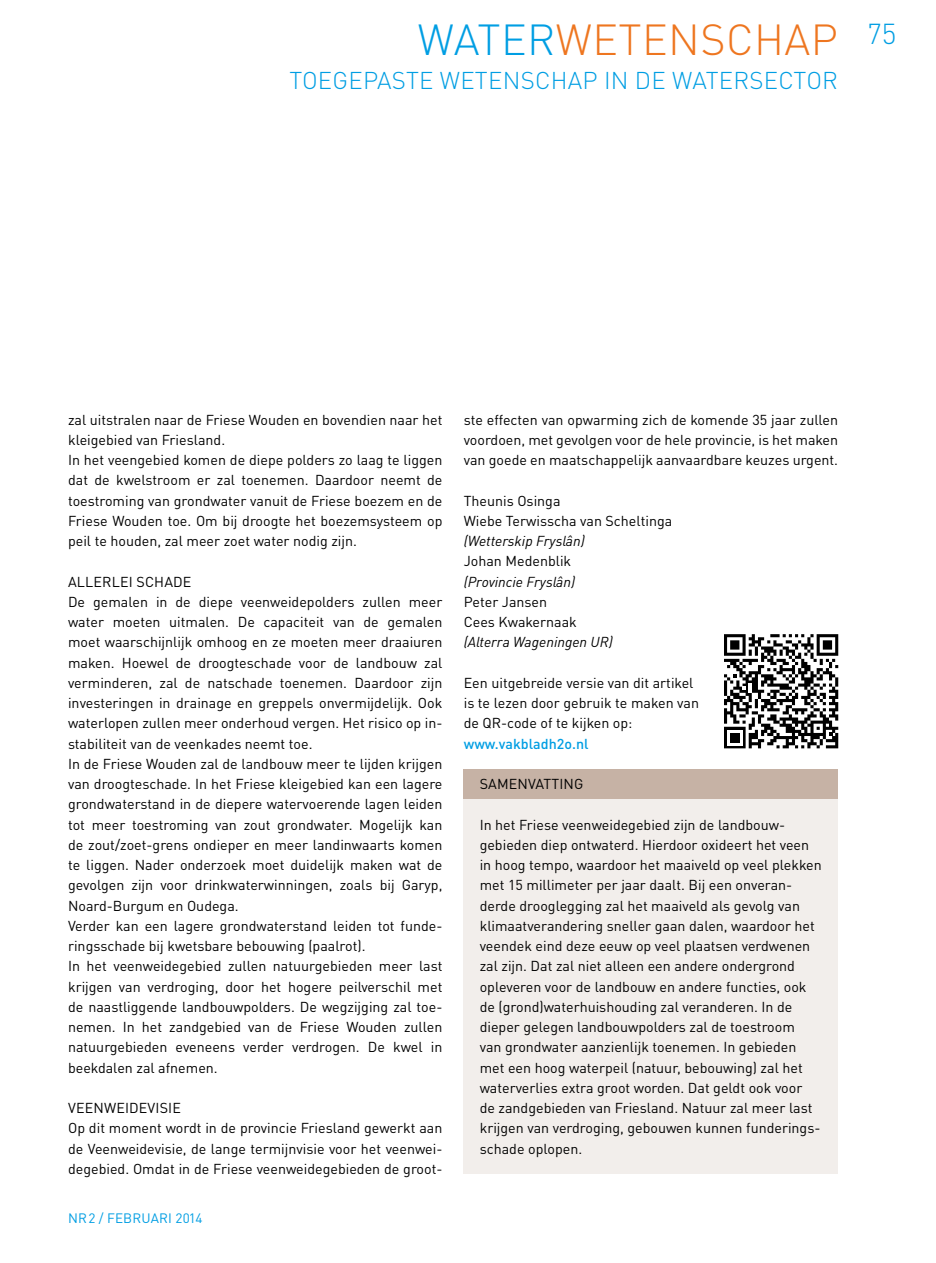
<style>
.page{position:relative;width:936px;height:1263px;background:#fff}
.page>*{position:absolute;margin:0;border:0;box-sizing:border-box;transform-origin:0 0}
.t1{font:300 42.9px "DIN Pro";letter-spacing:.01em;color:#ee7620}
.t2{font:300 28.5px "DIN Pro";color:#009ee3}
.t3{font:300 24px "DIN Pro";letter-spacing:.01em;color:#009ee3}
.t4{font:14.25px/20.2px "DIN Pro";color:#000}
.t5{font:italic 14.25px "DIN Pro";color:#000}
.t6{font:500 14.25px "DIN Pro";color:#009ee3}
.t7{font:13.5px "DIN Pro";letter-spacing:.01em;color:#009ee3}
.s1{color:#009ee3}
</style>
<div class="page">
<div style="left:463px;top:798px;width:375px;height:376px;background:#f2eeeb"></div>
<div style="left:463px;top:769px;width:375px;height:29px;background:#c6b2a5"></div>
<svg style="left:724px;top:634px;width:114px;height:114px"></svg>
<h1 class="t1" style="left:418px;top:6px;width:421px"><span class="s1">WATER</span>WETENSCHAP</h1>
<h3 class="t3" style="left:289px;top:62px;width:550px">TOEGEPASTE WETENSCHAP IN DE WATERSECTOR</h3>
<h2 class="t2" style="left:867px;top:12px;width:31px">75</h2>
<p class="t4" style="left:68px;top:408px;width:376px">zal uitstralen naar de Friese Wouden en bovendien naar het kleigebied van Friesland.<br>In het veengebied komen de diepe polders zo laag te liggen dat de kwelstroom er zal toenemen. Daardoor neemt de toestroming van grondwater vanuit de Friese boezem en de Friese Wouden toe. Om bij droogte het boezemsysteem op peil te houden, zal meer zoet water nodig zijn.</p>
<p class="t4" style="left:68px;top:570px;width:376px">ALLERLEI SCHADE<br>De gemalen in de diepe veenweidepolders zullen meer water moeten uitmalen. De capaciteit van de gemalen moet waarschijnlijk omhoog en ze moeten meer draaiuren maken. Hoewel de droogteschade voor de landbouw zal verminderen, zal de natschade toenemen. Daardoor zijn investeringen in drainage en greppels onvermijdelijk. Ook waterlopen zullen meer onderhoud vergen. Het risico op in&shy;stabiliteit van de veenkades neemt toe.<br>In de Friese Wouden zal de landbouw meer te lijden krijgen van droogteschade. In het Friese kleigebied kan een lagere grondwaterstand in de diepere watervoerende lagen leiden tot meer toestroming van zout grondwater. Mogelijk kan de zout/zoet-grens ondieper en meer landinwaarts komen te liggen. Nader onderzoek moet duidelijk maken wat de gevolgen zijn voor drinkwaterwinningen, zoals bij Garyp, Noard-Burgum en Oudega.<br>Verder kan een lagere grondwaterstand leiden tot funde&shy;ringsschade bij kwetsbare bebouwing (paalrot).<br>In het veenweidegebied zullen natuurgebieden meer last krijgen van verdroging, door het hogere peilverschil met de naastliggende landbouwpolders. De wegzijging zal toe&shy;nemen. In het zandgebied van de Friese Wouden zullen natuurgebieden eveneens verder verdrogen. De kwel in beekdalen zal afnemen.</p>
<p class="t4" style="left:68px;top:1096px;width:376px">VEENWEIDEVISIE<br>Op dit moment wordt in de provincie Friesland gewerkt aan de Veenweidevisie, de lange termijnvisie voor het veenwei&shy;degebied. Omdat in de Friese veenweidegebieden de groot-</p>
<p class="t7" style="left:68px;top:1208px;width:136px">NR2 / FEBRUARI 2014</p>
<p class="t4" style="left:463px;top:408px;width:376px;text-align:justify">ste effecten van opwarming zich de komende 35 jaar zullen voordoen, met gevolgen voor de hele provincie, is het maken van goede en maatschappelijk aanvaardbare keuzes urgent.</p>
<p class="t4" style="left:463px;top:489px;width:210px">Theunis Osinga<br>Wiebe Terwisscha van Scheltinga</p>
<p class="t5" style="left:463px;top:530px;width:122px">(Wetterskip Fryslân)</p>
<p class="t4" style="left:463px;top:550px;width:109px">Johan Medenblik</p>
<p class="t5" style="left:463px;top:570px;width:113px">(Provincie Fryslân)</p>
<p class="t4" style="left:463px;top:590px;width:115px">Peter Jansen<br>Cees Kwakernaak</p>
<p class="t5" style="left:463px;top:631px;width:151px">(Alterra Wageningen UR)</p>
<p class="t4" style="left:463px;top:671px;width:237px">Een uitgebreide versie van dit artikel is te lezen door gebruik te maken van de QR-code of te kijken op:</p>
<p class="t6" style="left:463px;top:732px;width:126px">www.vakbladh2o.nl</p>
<p class="t4" style="left:479px;top:772px;width:105px">SAMENVATTING</p>
<p class="t4" style="left:479px;top:813px;width:343px">In het Friese veenweidegebied zijn de landbouw&shy;gebieden diep ontwaterd. Hierdoor oxideert het veen in hoog tempo, waardoor het maaiveld op veel plekken met 15 millimeter per jaar daalt. Bij een onveran&shy;derde drooglegging zal het maaiveld als gevolg van klimaatverandering sneller gaan dalen, waardoor het veendek eind deze eeuw op veel plaatsen verdwenen zal zijn. Dat zal niet alleen een andere ondergrond opleveren voor de landbouw en andere functies, ook de (grond)waterhuishouding zal veranderen. In de dieper gelegen landbouwpolders zal de toestroom<br>van grondwater aanzienlijk toenemen. In gebieden met een hoog waterpeil (natuur, bebouwing) zal het waterverlies extra groot worden. Dat geldt ook voor<br>de zandgebieden van Friesland. Natuur zal meer last krijgen van verdroging, gebouwen kunnen funderings&shy;schade oplopen.</p>
</div>
